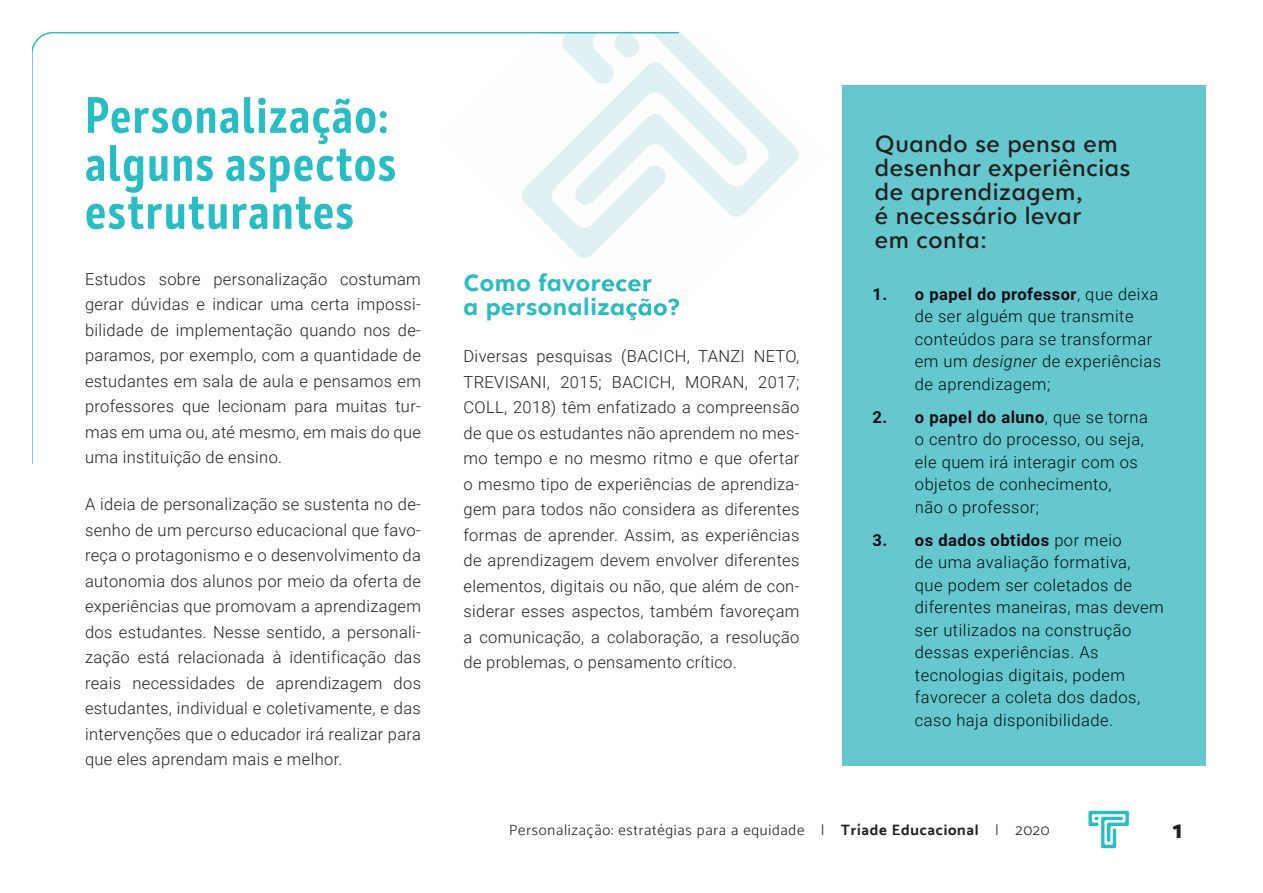
<style>
.page{position:relative;width:1263px;height:893px;background:#fff}
.page>*{position:absolute;margin:0;border:0;box-sizing:border-box;transform-origin:0 0}
.t1{font:700 51px/48px "Mozer";letter-spacing:.03em;color:#26bec5}
.t2{font:500 25.5px/24px "Clarika Geometric";letter-spacing:.02em;color:#231f20}
.t3{font:700 25.5px/24px "Clarika Geometric";letter-spacing:.02em;color:#26bec5}
.t4{font:800 24px "Catamaran";color:#231f20}
.t5{font:300 16.5px/25.5px "Roboto";letter-spacing:.02em;color:#231f20;text-align:justify}
.t6{font:300 16.5px/22.5px "Roboto";letter-spacing:.03em;color:#000c0f}
.t7{font:300 15px "Catamaran";letter-spacing:.05em;color:#231f20}
.s1{font-weight:700}
.s2{font-style:italic}
</style>
<div class="page">
<img style="left:1088px;top:810px;width:41px;height:39px">
<svg style="left:32px;top:32px;width:442px;height:432px"></svg>
<div style="left:842px;top:85px;width:364px;height:680px;background:#65c8cf"></div>
<img style="left:474px;top:32px;width:296px;height:90px">
<img style="left:648px;top:122px;width:151px;height:95px">
<img style="left:438px;top:96px;width:210px;height:202px">
<img style="left:537px;top:32px;width:142px;height:1px">
<img style="left:578px;top:273px;width:74px;height:19px">
<img style="left:608px;top:298px;width:71px;height:23px">
<h1 class="t1" style="left:85px;top:92px;width:313px">Personalização: alguns aspectos estruturantes</h1>
<p class="t5" style="left:85px;top:266px;width:337px">Estudos sobre personalização costumam gerar dúvidas e indicar uma certa impossi&shy;bilidade de implementação quando nos de&shy;paramos, por exemplo, com a quantidade de estudantes em sala de aula e pensamos em professores que lecionam para muitas tur&shy;mas em uma ou, até mesmo, em mais do que uma instituição de ensino.</p>
<p class="t5" style="left:85px;top:491px;width:337px">A ideia de personalização se sustenta no de&shy;senho de um percurso educacional que favo&shy;reça o protagonismo e o desenvolvimento da autonomia dos alunos por meio da oferta de experiências que promovam a aprendizagem dos estudantes. Nesse sentido, a personali&shy;zação está relacionada à identificação das reais necessidades de aprendizagem dos estudantes, individual e coletivamente, e das intervenções que o educador irá realizar para que eles aprendam mais e melhor.</p>
<h2 class="t3" style="left:463px;top:270px;width:218px">Como favorecer<br>a personalização?</h2>
<p class="t5" style="left:463px;top:343px;width:337px">Diversas pesquisas (BACICH, TANZI NETO, TREVISANI, 2015; BACICH, MORAN, 2017; COLL, 2018) têm enfatizado a compreensão de que os estudantes não aprendem no mes&shy;mo tempo e no mesmo ritmo e que ofertar o mesmo tipo de experiências de aprendiza&shy;gem para todos não considera as diferentes formas de aprender. Assim, as experiências de aprendizagem devem envolver diferentes elementos, digitais ou não, que além de con&shy;siderar esses aspectos, também favoreçam a comunicação, a colaboração, a resolução de problemas, o pensamento crítico.</p>
<h2 class="t2" style="left:875px;top:131px;width:257px">Quando se pensa em desenhar experiências de aprendizagem,<br>é necessário levar<br>em conta:</h2>
<p class="t6" style="left:915px;top:282px;width:248px;text-indent:-43px"><span class="s1">1. o papel do professor</span>, que deixa de ser alguém que transmite conteúdos para se transformar em um <span class="s2">designer</span> de experiências de aprendizagem;</p>
<p class="t6" style="left:915px;top:405px;width:235px;text-indent:-43px"><span class="s1">2. o papel do aluno</span>, que se torna o centro do processo, ou seja, ele quem irá interagir com os objetos de conhecimento,<br>não o professor;</p>
<p class="t6" style="left:915px;top:528px;width:250px;text-indent:-43px"><span class="s1">3. os dados obtidos</span> por meio<br>de uma avaliação formativa,<br>que podem ser coletados de diferentes maneiras, mas devem ser utilizados na construção dessas experiências. As tecnologias digitais, podem favorecer a coleta dos dados, caso haja disponibilidade.</p>
<p class="t7" style="left:509px;top:821px;width:542px">Personalização: estratégias para a equidade | <span class="s1">Tríade Educacional</span> | 2020</p>
<h3 class="t4" style="left:1172px;top:816px;width:11px">1</h3>
</div>
